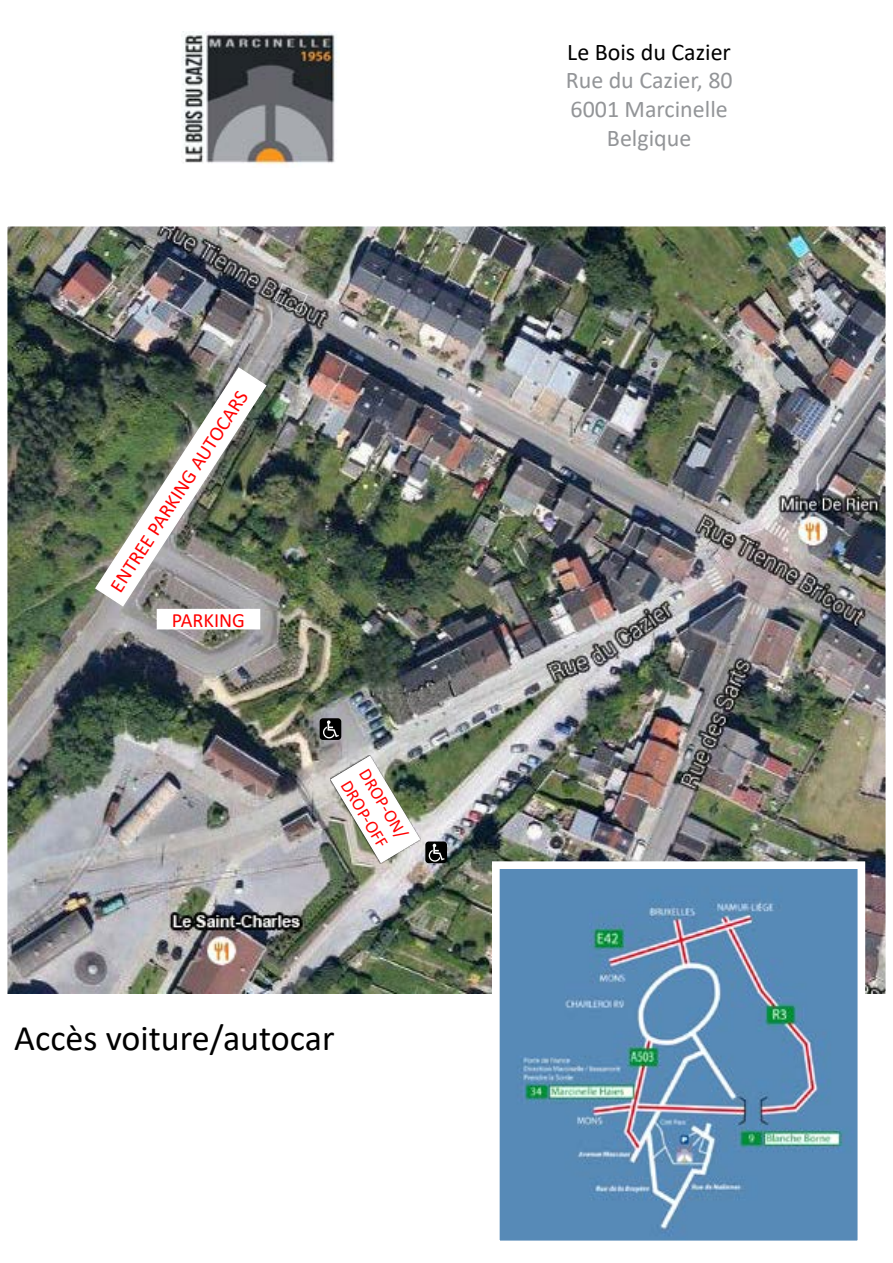
<style>
.page{position:relative;width:893px;height:1263px;background:#fff}
.page>*{position:absolute;margin:0;border:0;box-sizing:border-box;transform-origin:0 0}
.t1{font:36px "Calibri";color:#000}
.t2{font:24px/28.8px "Calibri";color:#939598;text-align:center}
.t3{font:24px "Calibri";color:#000}
.t4{font:20.25px "Calibri";color:#f00}
.t5{font:18px/21.6px "Calibri";color:#f00}
</style>
<div class="page">
<img style="left:7px;top:226px;width:879px;height:768px">
<div style="left:157px;top:610px;width:103px;height:19px;background:#fff"></div>
<svg style="left:94px;top:366px;width:174px;height:242px"></svg>
<svg style="left:329px;top:754px;width:92px;height:110px"></svg>
<svg style="left:273px;top:282px;width:36px;height:32px"></svg>
<img style="left:501px;top:870px;width:355px;height:369px">
<div style="left:492px;top:861px;width:373px;height:387px;border:8px solid #fff"></div>
<div style="left:320px;top:718px;width:21px;height:22px;background:#000;border-radius:3px"></div>
<svg style="left:323px;top:720px;width:16px;height:18px"></svg>
<div style="left:425px;top:841px;width:22px;height:22px;background:#000;border-radius:3px"></div>
<svg style="left:429px;top:844px;width:16px;height:18px"></svg>
<img style="left:181px;top:32px;width:156px;height:133px">
<p class="t4" style="left:103px;top:582px;width:237px;rotate:-57deg">ENTREE PARKING AUTOCARS</p>
<p class="t4" style="left:172px;top:606px;width:75px">PARKING</p>
<p class="t5" style="left:373px;top:764px;width:79px;rotate:59deg">DROP-ON/<br>DROP-OFF</p>
<h1 class="t1" style="left:14px;top:1012px;width:322px">Accès voiture/autocar</h1>
<p class="t3" style="left:567px;top:35px;width:165px">Le Bois du Cazier</p>
<p class="t2" style="left:566px;top:65px;width:168px">Rue du Cazier, 80<br>6001 Marcinelle<br>Belgique</p>
</div>
